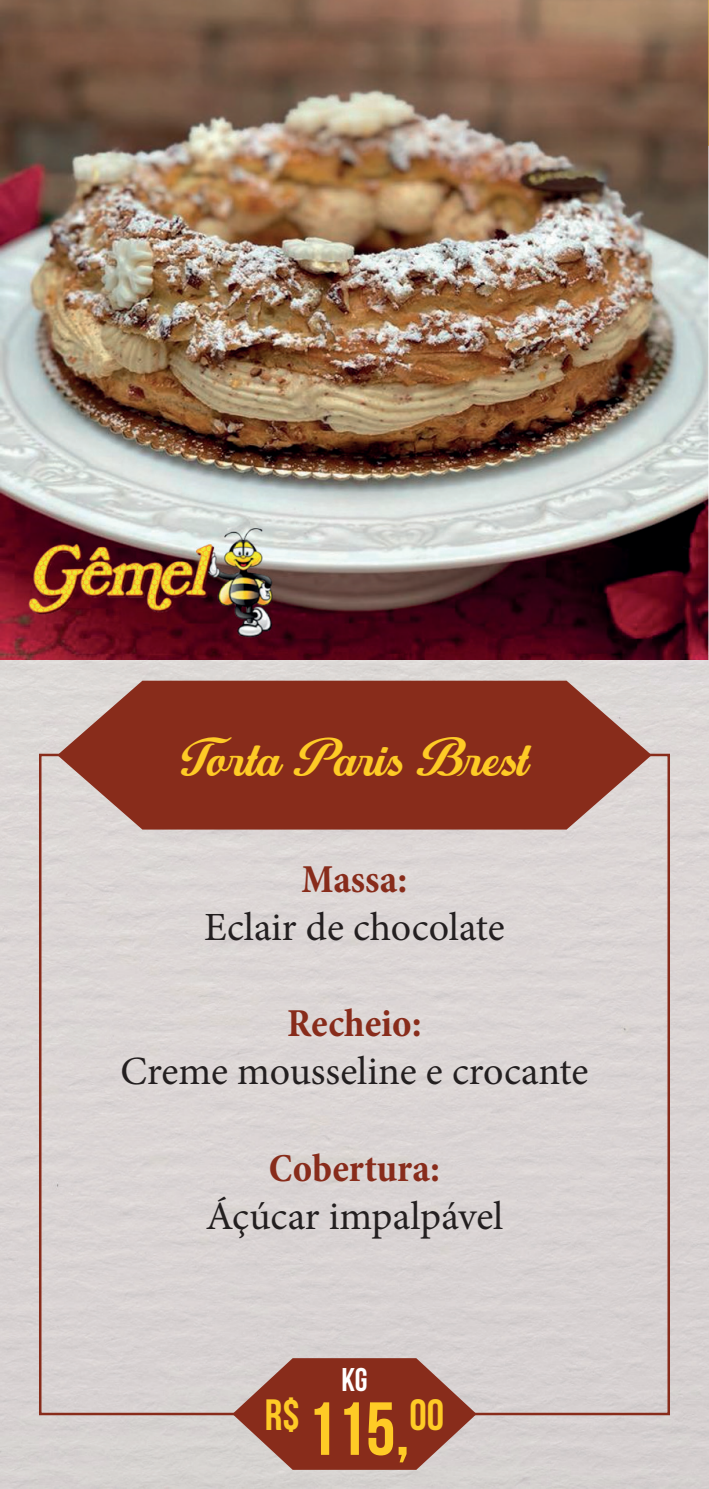
<style>
.page{position:relative;width:709px;height:1489px;background:#fff}
.page>*{position:absolute;margin:0;border:0;box-sizing:border-box;transform-origin:0 0}
.t1{font:45px "Battipaglia Personal Use Only";color:#fecb26}
.t2{font:700 43.75px "Bebas Neue";color:#fecb26}
.t3{font:40px "Minion Pro";letter-spacing:-.005em;color:#231f20}
.t4{font:700 condensed 40px "Minion Pro";color:#882c1b}
.t5{font:700 32.75px "Bebas Neue";color:#fff}
.s1{font-size:75px}
</style>
<div class="page">
<img style="left:0;top:0;width:709px;height:1488px">
<img style="left:0;top:655px;width:709px;height:4px">
<svg style="left:57px;top:680px;width:594px;height:149px;fill:#882c1b"></svg>
<svg style="left:232px;top:1357px;width:244px;height:112px"></svg>
<p class="t1" style="left:181px;top:730px;width:348px">Torta Paris Brest</p>
<p class="t4" style="left:301px;top:852px;width:107px">Massa:</p>
<p class="t3" style="left:204px;top:900px;width:302px">Eclair de chocolate</p>
<p class="t4" style="left:287px;top:996px;width:136px">Recheio:</p>
<p class="t3" style="left:121px;top:1044px;width:469px">Creme mousseline e crocante</p>
<p class="t4" style="left:269px;top:1140px;width:172px">Cobertura:</p>
<p class="t3" style="left:206px;top:1188px;width:299px">Áçúcar impalpável</p>
<p class="t5" style="left:341px;top:1361px;width:28px">kg</p>
<p class="t2" style="left:265px;top:1390px;width:181px">R$ <span class="s1">115,</span>00</p>
</div>
